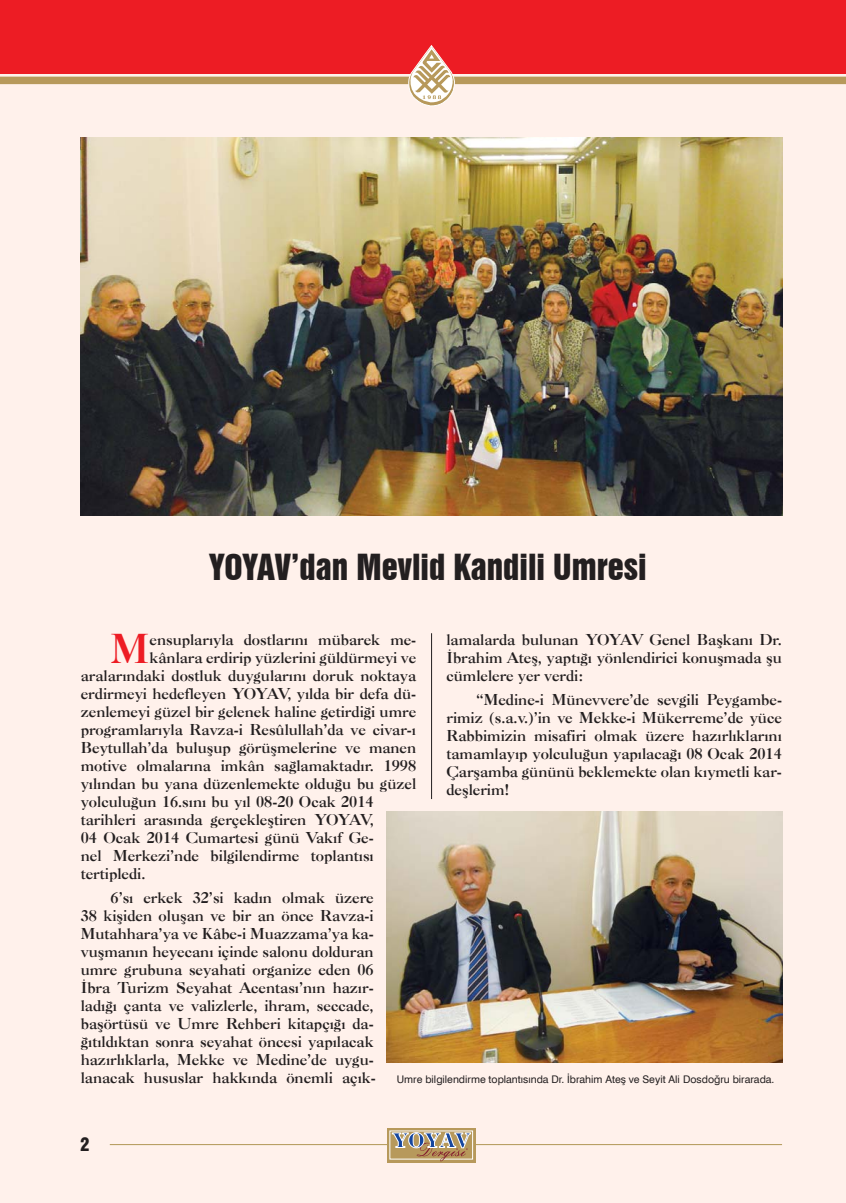
<style>
.page{position:relative;width:846px;height:1203px;background:#fff}
.page>*{position:absolute;margin:0;border:0;box-sizing:border-box;transform-origin:0 0}
.t1{font:700 39.75px "Caslon BT";color:#ed1c24}
.t2{font:33px "Swiss 921 BT Regular A";color:#231f20}
.t3{font:900 condensed 18px "Swiss 721 BT";color:#231f20}
.t4{font:700 15px/18px "Caslon BT";color:#231f20;text-align:justify}
.t5{font:10.5px "Swiss 721 BT";color:#231f20}
</style>
<div class="page">
<div style="left:0;top:17px;width:846px;height:1186px;background:#fff1eb"></div>
<div style="left:0;top:0;width:846px;height:74px;background:#ed1c24"></div>
<div style="left:0;top:77px;width:846px;height:7px;background:#b7995b"></div>
<hr style="left:110px;top:1144px;width:277px;height:1px;background:#b7995b">
<hr style="left:476px;top:1144px;width:306px;height:1px;background:#b7995b">
<svg style="left:387px;top:1128px;width:89px;height:34px"></svg>
<div style="left:390px;top:1131px;width:83px;height:28px;border:1px solid #fff"></div>
<svg style="left:392px;top:1132px;width:79px;height:29px"></svg>
<svg style="left:408px;top:45px;width:47px;height:61px"></svg>
<hr style="left:431px;top:633px;width:1px;height:166px;background:#231f20">
<img style="left:81px;top:137px;width:702px;height:378px">
<img style="left:387px;top:812px;width:395px;height:251px">
<h2 class="t2" style="left:210px;top:545px;width:439px">YOYAV’dan Mevlid Kandili Umresi</h2>
<h1 class="t1" style="left:111px;top:624px;width:40px">M</h1>
<p class="t4" style="left:150px;top:630px;width:268px">ensuplarıyla dostlarını mübarek me-</p>
<p class="t4" style="left:446px;top:630px;width:337px">lamalarda bulunan YOYAV Genel Başkanı Dr.<br>İbrahim Ateş, yaptığı yönlendirici konuşmada şu cümlelere yer verdi:</p>
<p class="t4" style="left:446px;top:691px;width:337px;text-indent:30px">“Medine-i Münevvere’de sevgili Peygambe&shy;rimiz (s.a.v.)’in ve Mekke-i Mükerreme’de yüce Rabbimizin misafiri olmak üzere hazırlıklarını tamamlayıp yolculuğun yapılacağı 08 Ocak 2014<br>Çarşamba gününü beklemekte olan kıymetli kar&shy;deşlerim!</p>
<p class="t4" style="left:150px;top:648px;width:268px">kânlara erdirip yüzlerini güldürmeyi ve</p>
<p class="t4" style="left:81px;top:666px;width:337px">aralarındaki dostluk duygularını doruk noktaya</p>
<p class="t4" style="left:81px;top:684px;width:337px">erdirmeyi hedefleyen YOYAV, yılda bir defa dü-</p>
<p class="t4" style="left:81px;top:702px;width:337px">zenlemeyi güzel bir gelenek haline getirdiği umre</p>
<p class="t4" style="left:81px;top:720px;width:337px">programlarıyla Ravza-i Resûlullah’da ve civar-ı</p>
<p class="t4" style="left:81px;top:738px;width:337px">Beytullah’da buluşup görüşmelerine ve manen</p>
<p class="t4" style="left:81px;top:756px;width:337px">motive olmalarına imkân sağlamaktadır. 1998</p>
<p class="t4" style="left:81px;top:774px;width:337px">yılından bu yana düzenlemekte olduğu bu güzel</p>
<p class="t4" style="left:81px;top:792px;width:294px">yolculuğun 16.sını bu yıl 08-20 Ocak 2014</p>
<p class="t4" style="left:81px;top:810px;width:294px">tarihleri arasında gerçekleştiren YOYAV,</p>
<p class="t4" style="left:81px;top:828px;width:294px">04 Ocak 2014 Cumartesi günü Vakıf Ge-</p>
<p class="t4" style="left:81px;top:846px;width:294px">nel Merkezi’nde bilgilendirme toplantısı</p>
<p class="t4" style="left:81px;top:864px;width:66px">tertipledi.</p>
<p class="t4" style="left:81px;top:889px;width:297px;text-align:left;text-indent:30px">6’sı erkek 32’si kadın olmak üzere 38 kişiden oluşan ve bir an önce Ravza-i Mutahhara’ya ve Kâbe-i Muazzama’ya ka&shy;vuşmanın heyecanı içinde salonu dolduran umre grubuna seyahati organize eden 06<br>İbra Turizm Seyahat Acentası’nın hazır&shy;ladığı çanta ve valizlerle, ihram, seccade, başörtüsü ve Umre Rehberi kitapçığı da&shy;ğıtıldıktan sonra seyahat öncesi yapılacak hazırlıklarla, Mekke ve Medine’de uygu&shy;lanacak hususlar hakkında önemli açık-</p>
<p class="t5" style="left:397px;top:1073px;width:379px">Umre bilgilendirme toplantısında Dr. İbrahim Ateş ve Seyit Ali Dosdoğru birarada.</p>
<p class="t3" style="left:80px;top:1134px;width:11px">2</p>
</div>
